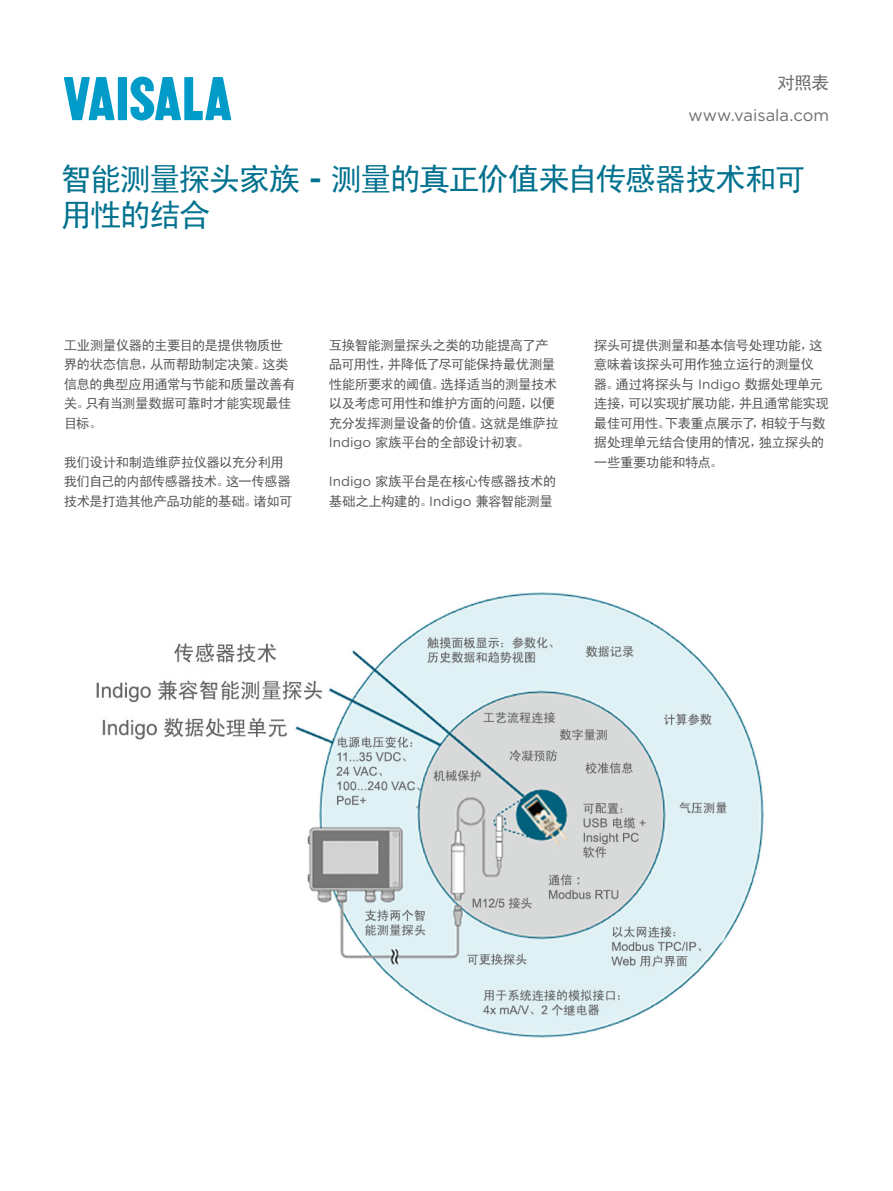
<style>
.page{position:relative;width:893px;height:1191px;background:#fff}
.page>*{position:absolute;margin:0;border:0;box-sizing:border-box;transform-origin:0 0}
._2-pager_Headline{font:31.5px/35.8px "Sim Hei";letter-spacing:-.06em;color:#00718e}
.Document_type{font:18px "Sim Hei";color:#6c6d70}
.Web_address_in_banne{font:16.5px "Gotham";color:#6c6d70}
.Bodytext{font:13.5px/19.5px "Sim Hei";letter-spacing:-.045em;color:#57585a}
.s1{font-family:"Gotham";font-weight:500}
.s2{font-family:"Gotham"}
</style>
<div class="page">
<svg style="left:64px;top:77px;width:51px;height:43px"></svg>
<div style="left:118px;top:77px;width:9px;height:43px;background:#009bc8"></div>
<svg style="left:130px;top:77px;width:101px;height:43px"></svg>
<img style="left:96px;top:592px;width:668px;height:446px">
<div style="left:737px;top:1006px;width:41px;height:42px;background:#fff"></div>
<p class="Document_type" style="left:777px;top:73px;width:54px">对照表</p>
<p class="Web_address_in_banne" style="left:688px;top:105px;width:142px">www.vaisala.com</p>
<p class="_2-pager_Headline" style="left:61px;top:161px;width:747px">智能测量探头家族 <span class="s1">-</span> 测量的真正价值来自传感器技术和可用性的结合</p>
<p class="Bodytext" style="left:64px;top:335px;width:233px">工业测量仪器的主要目的是提供物质世界的状态信息，从而帮助制定决策。这类信息的典型应用通常与节能和质量改善有关。只有当测量数据可靠时才能实现最佳目标。</p>
<p class="Bodytext" style="left:64px;top:452px;width:230px">我们设计和制造维萨拉仪器以充分利用我们自己的内部传感器技术。这一传感器技术是打造其他产品功能的基础。诸如可</p>
<p class="Bodytext" style="left:329px;top:335px;width:232px">互换智能测量探头之类的功能提高了产品可用性，并降低了尽可能保持最优测量性能所要求的阈值。选择适当的测量技术以及考虑可用性和维护方面的问题，以便充分发挥测量设备的价值。这就是维萨拉<br><span class="s2">Indigo</span> 家族平台的全部设计初衷。</p>
<p class="Bodytext" style="left:329px;top:471px;width:229px"><span class="s2">Indigo</span> 家族平台是在核心传感器技术的基础之上构建的。<span class="s2">Indigo</span> 兼容智能测量</p>
<p class="Bodytext" style="left:594px;top:335px;width:237px">探头可提供测量和基本信号处理功能，这意味着该探头可用作独立运行的测量仪器。通过将探头与 <span class="s2">Indigo</span> 数据处理单元连接，可以实现扩展功能，并且通常能实现最佳可用性。下表重点展示了，相较于与数据处理单元结合使用的情况，独立探头的一些重要功能和特点。</p>
</div>
